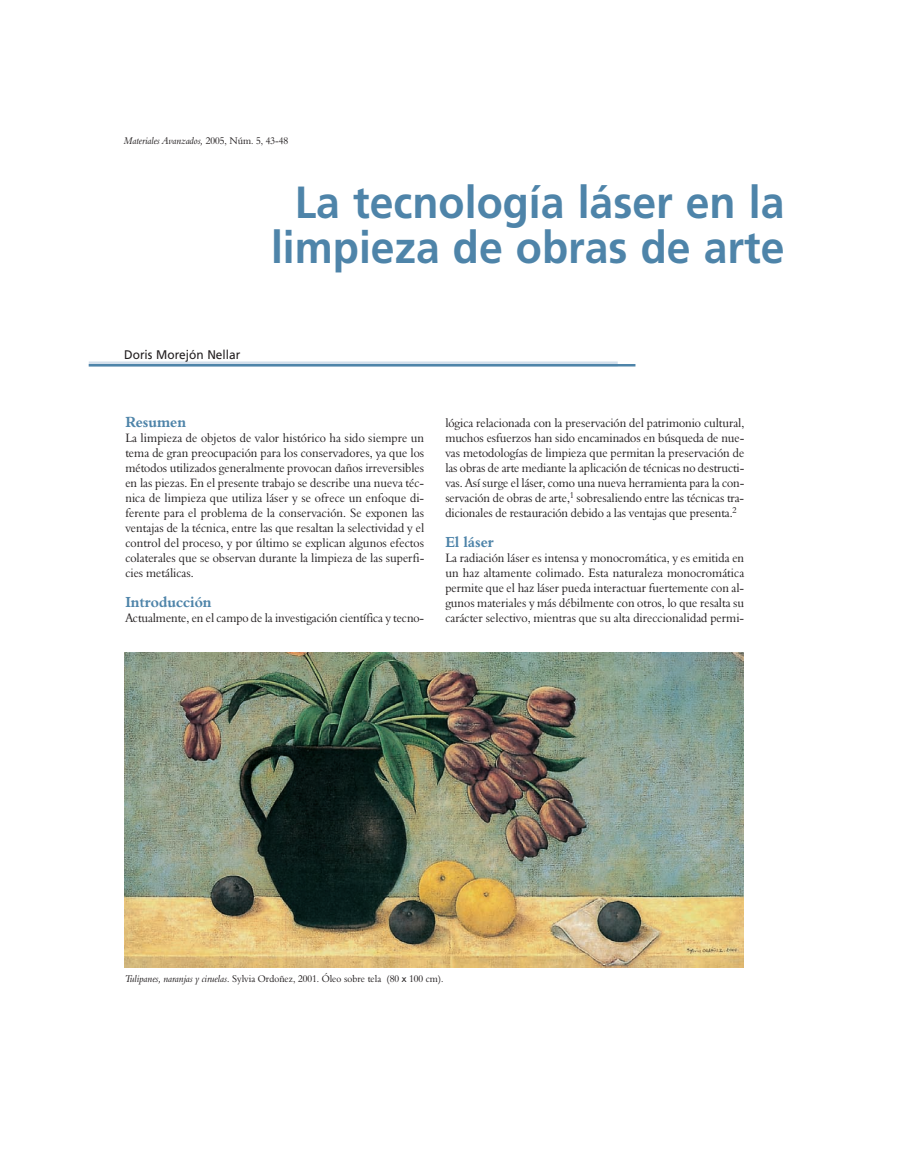
<style>
.page{position:relative;width:922px;height:1169px;background:#fff}
.page>*{position:absolute;margin:0;border:0;box-sizing:border-box;transform-origin:0 0}
.t1{font:700 45px/45px "Frutiger";color:#4e84a9;text-align:center;scale:.95 1}
.t2{font:15px "Aldine 401 BT Bold A";color:#4e84a9;scale:.95 1}
.t3{font:12.5px/15px "Aldine 401 BT Roman A";letter-spacing:-.01em;color:#231f20;text-align:justify;scale:.95 1}
.t4{font:12.5px "Frutiger";color:#231f20;scale:.95 1}
.t5{font:10px "Aldine 401 BT Roman A";color:#231f20;scale:.95 1}
.t6{font:10px "Aldine 401 BT Italic A";color:#231f20;scale:.95 1}
.s1{font-family:"Aldine 401 BT Roman A"}
.s2{font-family:"Aldine 401 BT Italic A"}
.s3{font-family:"Futura"}
</style>
<div class="page">
<div style="left:89px;top:361px;width:528px;height:5px;background:#d3dfeb"></div>
<hr style="left:89px;top:364px;width:546px;height:2px;background:#4e84a9">
<img style="left:124px;top:652px;width:619px;height:315px">
<p class="t6" style="left:124px;top:137px;width:174px">Materiales Avanzados, <span class="s1">2005, Núm. 5, 43-48</span></p>
<p class="t4" style="left:124px;top:349px;width:124px">Doris Morejón Nellar</p>
<p class="t1" style="left:271px;top:183px;width:542px">La tecnología láser en la limpieza de obras de arte</p>
<p class="t2" style="left:125px;top:416px;width:66px">Resumen</p>
<p class="t3" style="left:125px;top:432px;width:316px">La limpieza de objetos de valor histórico ha sido siempre un tema de gran preocupación para los conservadores, ya que los métodos utilizados generalmente provocan daños irreversibles en las piezas. En el presente trabajo se describe una nueva téc&shy;nica de limpieza que utiliza láser y se ofrece un enfoque di&shy;ferente para el problema de la conservación. Se exponen las ventajas de la técnica, entre las que resaltan la selectividad y el control del proceso, y por último se explican algunos efectos colaterales que se observan durante la limpieza de las superfi&shy;cies metálicas.</p>
<p class="t2" style="left:125px;top:596px;width:92px">Introducción</p>
<p class="t3" style="left:125px;top:612px;width:316px">Actualmente, en el campo de la investigación científica y tecno-</p>
<p class="t3" style="left:445px;top:417px;width:316px">lógica relacionada con la preservación del patrimonio cultural, muchos esfuerzos han sido encaminados en búsqueda de nue&shy;vas metodologías de limpieza que permitan la preservación de las obras de arte mediante la aplicación de técnicas no destructi&shy;vas. Así surge el láser, como una nueva herramienta para la con&shy;servación de obras de arte,<sup>1</sup> sobresaliendo entre las técnicas tra&shy;dicionales de restauración debido a las ventajas que presenta.<sup>2</sup></p>
<p class="t2" style="left:445px;top:536px;width:53px">El láser</p>
<p class="t3" style="left:445px;top:552px;width:316px">La radiación láser es intensa y monocromática, y es emitida en un haz altamente colimado. Esta naturaleza monocromática permite que el haz láser pueda interactuar fuertemente con al&shy;gunos materiales y más débilmente con otros, lo que resalta su carácter selectivo, mientras que su alta direccionalidad permi-</p>
<p class="t5" style="left:125px;top:975px;width:336px"><span class="s2">Tulipanes, naranjas y ciruelas</span>. Sylvia Ordoñez, 2001. Óleo sobre tela (80 <span class="s3">x</span> 100 cm).</p>
</div>
